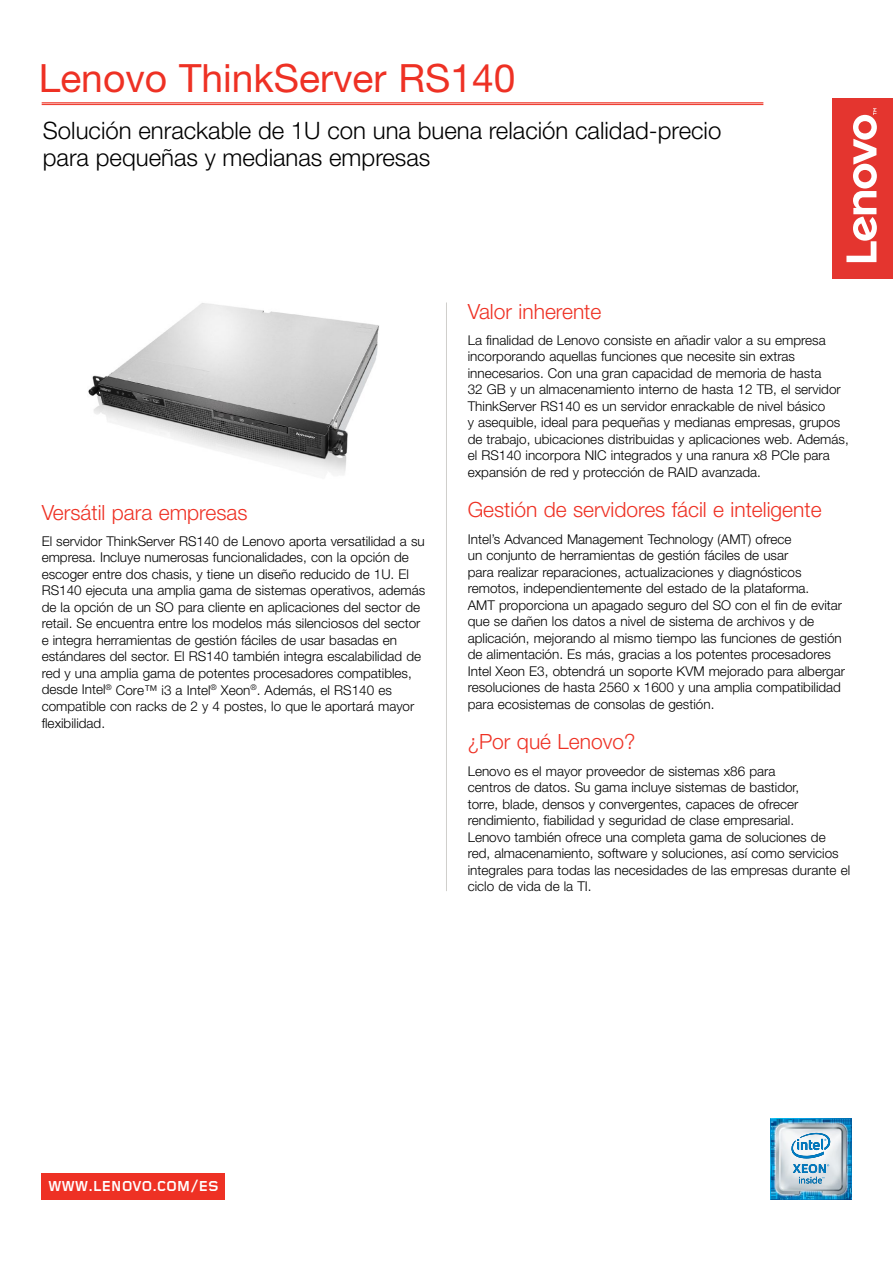
<style>
.page{position:relative;width:893px;height:1263px;background:#fff}
.page>*{position:absolute;margin:0;border:0;box-sizing:border-box;transform-origin:0 0}
.t1{font:39px "Helvetica Neue LT Std";color:#ee3124}
.t2{font:300 24px/27px "Helvetica Neue LT Std";color:#000}
.t3{font:300 21px "Helvetica Neue LT Std";color:#ee3124}
.t4{font:700 15px "Foundry Gridnik";letter-spacing:-.01em;color:#fff}
.t5{font:300 13.5px/16.5px "Helvetica Neue LT Std";color:#000}
</style>
<div class="page">
<div style="left:833px;top:99px;width:60px;height:180px;background:#e4352f"></div>
<svg style="left:846px;top:108px;width:31px;height:154px"></svg>
<div style="left:42px;top:1173px;width:183px;height:26px;background:#ee3124"></div>
<img style="left:770px;top:1118px;width:81px;height:81px">
<svg style="left:791px;top:1131px;width:40px;height:52px"></svg>
<hr style="left:446px;top:302px;width:1px;height:589px;background:#d0cfcc">
<hr style="left:42px;top:102px;width:721px;height:1px;background:#ee3124">
<hr style="left:42px;top:104px;width:721px;height:1px;background:#ee3124">
<img style="left:88px;top:303px;width:291px;height:172px">
<h1 class="t1" style="left:39px;top:54px;width:478px">Lenovo ThinkServer RS140</h1>
<h2 class="t2" style="left:43px;top:116px;width:680px">Solución enrackable de 1U con una buena relación calidad-precio para pequeñas y medianas empresas</h2>
<h3 class="t3" style="left:42px;top:499px;width:207px">Versátil para empresas</h3>
<p class="t5" style="left:42px;top:533px;width:385px">El servidor ThinkServer RS140 de Lenovo aporta versatilidad a su empresa. Incluye numerosas funcionalidades, con la opción de escoger entre dos chasis, y tiene un diseño reducido de 1U. El RS140 ejecuta una amplia gama de sistemas operativos, además de la opción de un SO para cliente en aplicaciones del sector de retail. Se encuentra entre los modelos más silenciosos del sector e integra herramientas de gestión fáciles de usar basadas en estándares del sector. El RS140 también integra escalabilidad de red y una amplia gama de potentes procesadores compatibles, desde Intel<sup>®</sup> Core™ i3 a Intel<sup>®</sup> Xeon<sup>®</sup>. Además, el RS140 es compatible con racks de 2 y 4 postes, lo que le aportará mayor flexibilidad.</p>
<h3 class="t3" style="left:468px;top:298px;width:135px">Valor inherente</h3>
<p class="t5" style="left:468px;top:331px;width:382px">La finalidad de Lenovo consiste en añadir valor a su empresa incorporando aquellas funciones que necesite sin extras innecesarios. Con una gran capacidad de memoria de hasta<br>32 GB y un almacenamiento interno de hasta 12 TB, el servidor ThinkServer RS140 es un servidor enrackable de nivel básico<br>y asequible, ideal para pequeñas y medianas empresas, grupos de trabajo, ubicaciones distribuidas y aplicaciones web. Además, el RS140 incorpora NIC integrados y una ranura x8 PCIe para expansión de red y protección de RAID avanzada.</p>
<h3 class="t3" style="left:468px;top:497px;width:355px">Gestión de servidores fácil e inteligente</h3>
<p class="t5" style="left:468px;top:530px;width:379px">Intel’s Advanced Management Technology (AMT) ofrece<br>un conjunto de herramientas de gestión fáciles de usar<br>para realizar reparaciones, actualizaciones y diagnósticos remotos, independientemente del estado de la plataforma.<br>AMT proporciona un apagado seguro del SO con el fin de evitar que se dañen los datos a nivel de sistema de archivos y de aplicación, mejorando al mismo tiempo las funciones de gestión de alimentación. Es más, gracias a los potentes procesadores Intel Xeon E3, obtendrá un soporte KVM mejorado para albergar resoluciones de hasta 2560 x 1600 y una amplia compatibilidad para ecosistemas de consolas de gestión.</p>
<h3 class="t3" style="left:468px;top:729px;width:169px">¿Por qué Lenovo?</h3>
<p class="t5" style="left:468px;top:762px;width:384px">Lenovo es el mayor proveedor de sistemas x86 para<br>centros de datos. Su gama incluye sistemas de bastidor,<br>torre, blade, densos y convergentes, capaces de ofrecer rendimiento, fiabilidad y seguridad de clase empresarial.<br>Lenovo también ofrece una completa gama de soluciones de red, almacenamiento, software y soluciones, así como servicios integrales para todas las necesidades de las empresas durante el ciclo de vida de la TI.</p>
<p class="t4" style="left:48px;top:1178px;width:172px">WWW.LENOVO.COM/ES</p>
</div>
